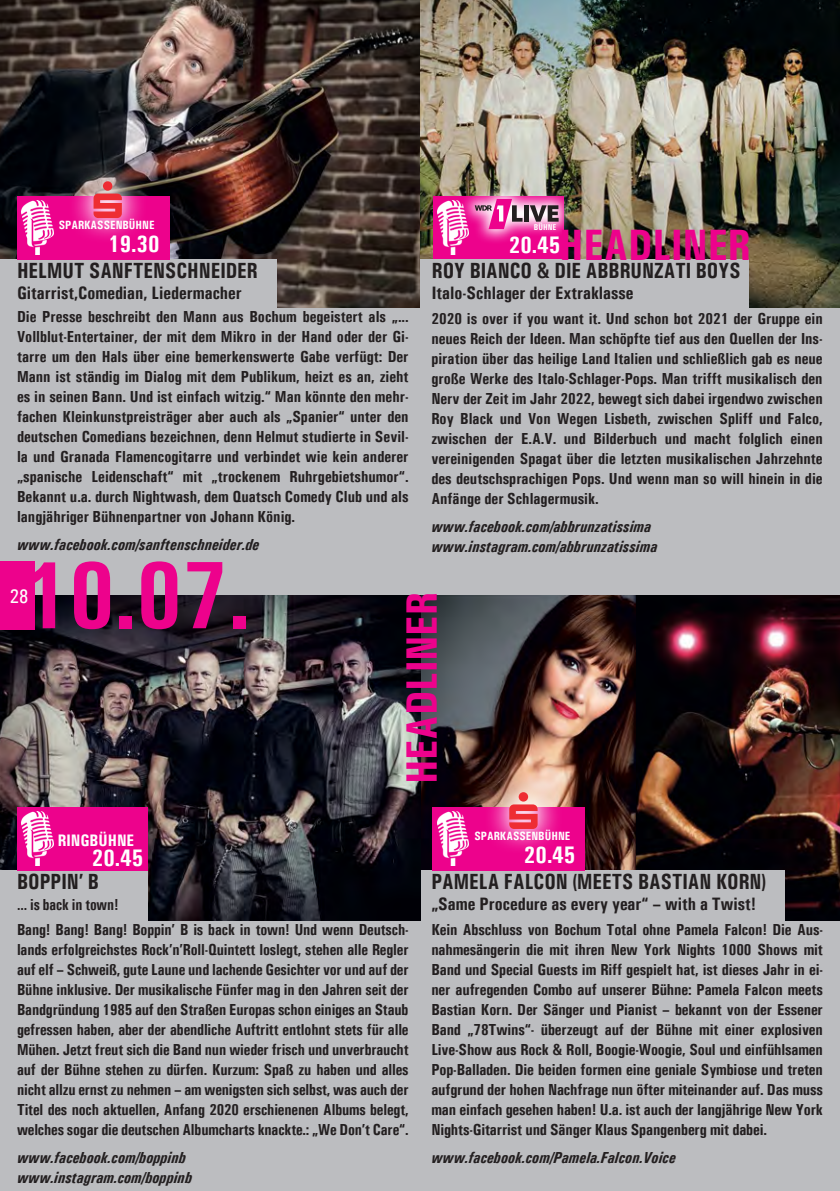
<style>
.page{position:relative;width:840px;height:1191px;background:#fff}
.page>*{position:absolute;margin:0;border:0;box-sizing:border-box;transform-origin:0 0}
.t1{font:700 96px "Univers Condensed";color:#ed028c}
.t2{font:700 44px "Univers Condensed";color:#ed028c}
.t3{font:700 24px "Univers Condensed";color:#fff}
.t4{font:700 22px "Univers Condensed";color:#231f20;scale:.95 1}
.t5{font:500 20px "Univers Condensed";color:#fff}
.t6{font:700 18px "Univers Condensed";color:#231f20}
.t7{font:700 16.6px "Univers Condensed";color:#fff}
.t8{font:700 16px/20px "Univers Condensed";letter-spacing:-.01em;color:#231f20;text-align:justify}
.t9{font:italic 700 16px/20px "Univers Condensed";color:#231f20}
.t10{font:700 16px/24.4px "Univers Condensed";letter-spacing:-.01em;color:#231f20;scale:.95 1}
.t11{font:700 12px "Univers Condensed";color:#fff}
.t12{font:700 8.4px "Univers Condensed";color:#fff}
</style>
<div class="page">
<div style="left:0;top:0;width:839px;height:1191px;background:#bcbdc0"></div>
<img style="left:635px;top:595px;width:204px;height:325px">
<img style="left:420px;top:595px;width:215px;height:275px">
<div style="left:420px;top:870px;width:363px;height:52px;background:#bcbdc0"></div>
<img style="left:0;top:0;width:420px;height:307px">
<img style="left:420px;top:0;width:419px;height:307px">
<div style="left:0;top:259px;width:277px;height:49px;background:#bcbdc0"></div>
<div style="left:432px;top:807px;width:152px;height:63px;background:#ed028c"></div>
<img style="left:437px;top:811px;width:31px;height:54px">
<svg style="left:483px;top:767px;width:80px;height:82px"></svg>
<svg style="left:509px;top:792px;width:33px;height:37px"></svg>
<img style="left:0;top:595px;width:420px;height:325px">
<div style="left:0;top:870px;width:148px;height:52px;background:#bcbdc0"></div>
<div style="left:17px;top:807px;width:131px;height:63px;background:#ed028c"></div>
<img style="left:22px;top:811px;width:31px;height:54px">
<div style="left:432px;top:196px;width:131px;height:63px;background:#ed028c"></div>
<img style="left:437px;top:201px;width:22px;height:54px">
<img style="left:459px;top:183px;width:114px;height:62px">
<div style="left:523px;top:205px;width:5px;height:17px;background:#231f20"></div>
<svg style="left:529px;top:205px;width:29px;height:17px"></svg>
<svg style="left:474px;top:199px;width:48px;height:30px"></svg>
<div style="left:420px;top:259px;width:328px;height:49px;background:#bcbdc0"></div>
<div style="left:17px;top:196px;width:152px;height:63px;background:#ed028c"></div>
<img style="left:22px;top:201px;width:31px;height:54px">
<svg style="left:67px;top:156px;width:81px;height:82px"></svg>
<svg style="left:93px;top:181px;width:34px;height:37px"></svg>
<img style="left:839px;top:83px;width:1px;height:242px">
<img style="left:839px;top:429px;width:1px;height:237px">
<img style="left:839px;top:770px;width:1px;height:241px">
<hr style="left:839px;top:1011px;width:1px;height:96px;background:#f0593e">
<hr style="left:839px;top:666px;width:1px;height:96px;background:#231f20">
<hr style="left:839px;top:325px;width:1px;height:96px;background:#f0593e">
<div style="left:0;top:562px;width:34px;height:68px;background:#ed028c"></div>
<p class="t11" style="left:59px;top:218px;width:97px">SPARKASSENBÜHNE</p>
<h3 class="t3" style="left:108px;top:229px;width:53px">19.30</h3>
<h3 class="t4" style="left:17px;top:257px;width:255px">HELMUT SANFTENSCHNEIDER</h3>
<p class="t6" style="left:17px;top:282px;width:226px">Gitarrist,Comedian, Liedermacher</p>
<p class="t12" style="left:533px;top:222px;width:24px">BÜHNE</p>
<h3 class="t4" style="left:431px;top:257px;width:326px">ROY BIANCO &amp; DIE ABBRUNZATI BOYS</h3>
<p class="t6" style="left:431px;top:282px;width:203px">Italo-Schlager der Extraklasse</p>
<h2 class="t2" style="left:558px;top:218px;width:193px">HEADLINER</h2>
<h3 class="t3" style="left:508px;top:230px;width:53px">20.45</h3>
<p class="t8" style="left:17px;top:306px;width:393px">Die Presse beschreibt den Mann aus Bochum begeistert als „...<br>Vollblut-Entertainer, der mit dem Mikro in der Hand oder der Gi&shy;tarre um den Hals über eine bemerkenswerte Gabe verfügt: Der Mann ist ständig im Dialog mit dem Publikum, heizt es an, zieht es in seinen Bann. Und ist einfach witzig.“ Man könnte den mehr&shy;fachen Kleinkunstpreisträger aber auch als „Spanier“ unter den deutschen Comedians bezeichnen, denn Helmut studierte in Sevil&shy;la und Granada Flamencogitarre und verbindet wie kein anderer „spanische Leidenschaft“ mit „trockenem Ruhrgebietshumor“.<br>Bekannt u.a. durch Nightwash, dem Quatsch Comedy Club und als langjähriger Bühnenpartner von Johann König.</p>
<p class="t9" style="left:17px;top:534px;width:244px">www.facebook.com/sanftenschneider.de</p>
<p class="t8" style="left:431px;top:308px;width:392px">2020 is over if you want it. Und schon bot 2021 der Gruppe ein neues Reich der Ideen. Man schöpfte tief aus den Quellen der Ins&shy;piration über das heilige Land Italien und schließlich gab es neue große Werke des Italo-Schlager-Pops. Man trifft musikalisch den Nerv der Zeit im Jahr 2022, bewegt sich dabei irgendwo zwischen Roy Black und Von Wegen Lisbeth, zwischen Spliff und Falco, zwischen der E.A.V. und Bilderbuch und macht folglich einen vereinigenden Spagat über die letzten musikalischen Jahrzehnte des deutschsprachigen Pops. Und wenn man so will hinein in die Anfänge der Schlagermusik.</p>
<p class="t9" style="left:431px;top:516px;width:227px">www.facebook.com/abbrunzatissima www.instagram.com/abbrunzatissima</p>
<h1 class="t1" style="left:23px;top:537px;width:228px">10.07.</h1>
<p class="t5" style="left:10px;top:584px;width:20px">28</p>
<h2 class="t2" style="left:395px;top:784px;width:193px;rotate:-90deg">HEADLINER</h2>
<p class="t7" style="left:58px;top:830px;width:78px">RINGBÜHNE</p>
<h3 class="t3" style="left:92px;top:843px;width:53px">20.45</h3>
<p class="t11" style="left:474px;top:829px;width:97px">SPARKASSENBÜHNE</p>
<h3 class="t3" style="left:523px;top:840px;width:53px">20.45</h3>
<h3 class="t4" style="left:17px;top:868px;width:88px">BOPPIN’ B</h3>
<p class="t10" style="left:17px;top:892px;width:413px">… is back in town!<br>Bang! Bang! Bang! Boppin’ B is back in town! Und wenn Deutsch-</p>
<p class="t8" style="left:17px;top:939px;width:393px">lands erfolgreichstes Rock’n’Roll-Quintett loslegt, stehen alle Regler auf elf – Schweiß, gute Laune und lachende Gesichter vor und auf der Bühne inklusive. Der musikalische Fünfer mag in den Jahren seit der Bandgründung 1985 auf den Straßen Europas schon einiges an Staub gefressen haben, aber der abendliche Auftritt entlohnt stets für alle Mühen. Jetzt freut sich die Band nun wieder frisch und unverbraucht auf der Bühne stehen zu dürfen. Kurzum: Spaß zu haben und alles nicht allzu ernst zu nehmen – am wenigsten sich selbst, was auch der Titel des noch aktuellen, Anfang 2020 erschienenen Albums belegt, welches sogar die deutschen Albumcharts knackte.: „We Don’t Care“.</p>
<p class="t9" style="left:17px;top:1147px;width:176px">www.facebook.com/boppinb www.instagram.com/boppinb</p>
<h3 class="t4" style="left:431px;top:868px;width:354px">PAMELA FALCON (MEETS BASTIAN KORN)</h3>
<p class="t6" style="left:431px;top:893px;width:326px">„Same Procedure as every year“ – with a Twist!</p>
<p class="t8" style="left:431px;top:919px;width:393px">Kein Abschluss von Bochum Total ohne Pamela Falcon! Die Aus&shy;nahmesängerin die mit ihren New York Nights 1000 Shows mit Band und Special Guests im Riff gespielt hat, ist dieses Jahr in ei&shy;ner aufregenden Combo auf unserer Bühne: Pamela Falcon meets Bastian Korn. Der Sänger und Pianist – bekannt von der Essener Band „78Twins“- überzeugt auf der Bühne mit einer explosiven Live-Show aus Rock &amp; Roll, Boogie-Woogie, Soul und einfühlsamen Pop-Balladen. Die beiden formen eine geniale Symbiose und treten aufgrund der hohen Nachfrage nun öfter miteinander auf. Das muss man einfach gesehen haben! U.a. ist auch der langjährige New York Nights-Gitarrist und Sänger Klaus Spangenberg mit dabei.</p>
<p class="t9" style="left:431px;top:1147px;width:246px">www.facebook.com/Pamela.Falcon.Voice</p>
</div>
